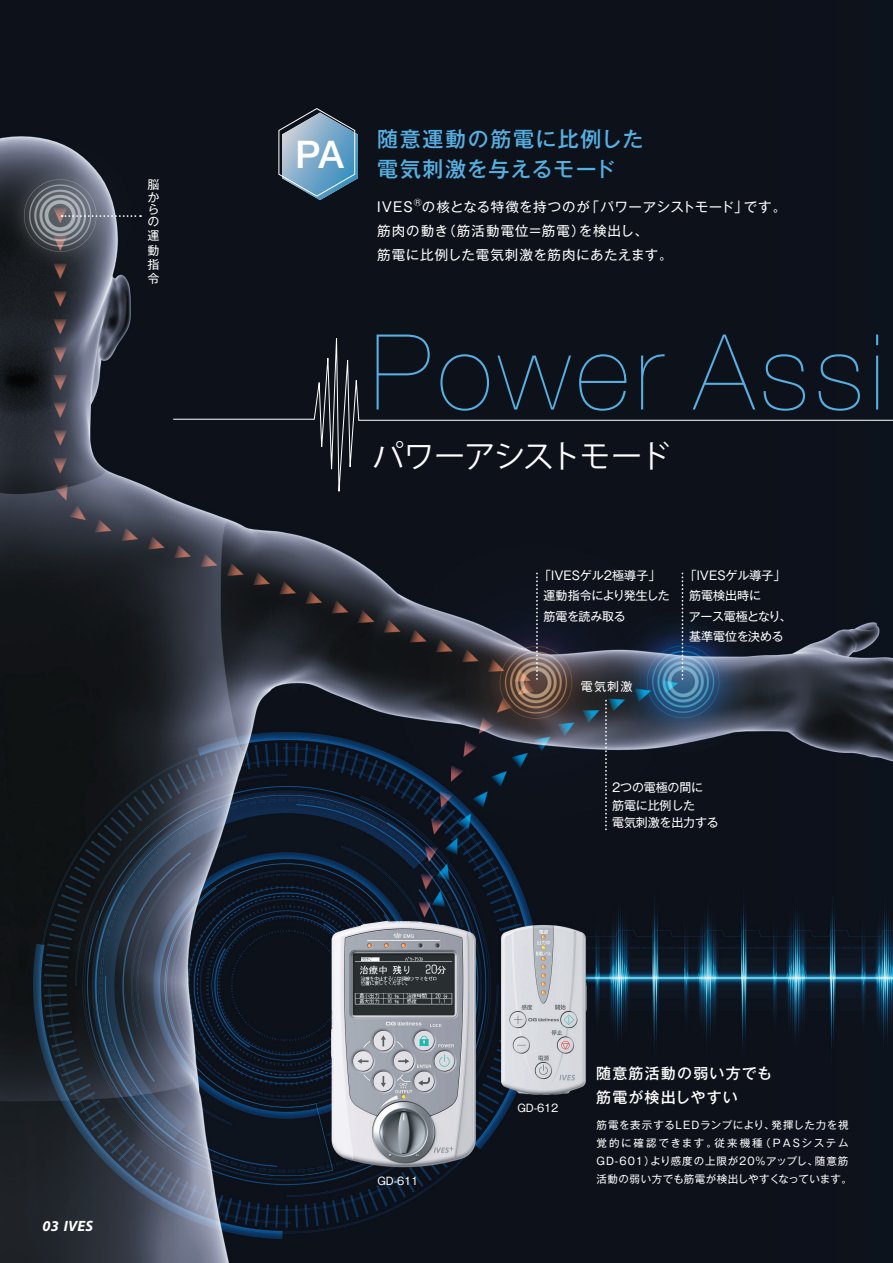
<style>
.page{position:relative;width:893px;height:1263px;background:#fff}
.page>*{position:absolute;margin:0;border:0;box-sizing:border-box;transform-origin:0 0}
.t1{font:200 105px "Helvetica Neue";letter-spacing:.06em;color:#57b0e2}
.t2{font:500 38.1px "Helvetica Neue";color:#fff}
.t3{font:31.5px "Koz Go Pro";letter-spacing:-.05em;color:#fff}
.t4{font:500 21px/30px "Gothic MB101 Pro";letter-spacing:.075em;color:#57b0e2}
.t5{font:500 15px/24px "Gothic MB101 Pro";letter-spacing:.08em;color:#fff}
.t6{font:italic 700 15px "Myriad";letter-spacing:.02em;color:#fff}
.t7{font:13.5px/24px "Gothic MB101 Pro";letter-spacing:.05em;color:#fff}
.t8{font:12px/20.4px "Gothic MB101 Pro";letter-spacing:-.015em;color:#fff}
.t9{font:10.5px/18px "Gothic MB101 Pro";letter-spacing:.06em;color:#fff}
.t10{font:10.5px/18px "Gothic MB101 Pro";letter-spacing:.105em;color:#fff}
.t11{font:10.5px "Gothic MB101 Pro";letter-spacing:.17em;color:#fff}
.t12{font:9px "Gothic MB101 Pro";color:#fff}
</style>
<div class="page">
<img style="left:0;top:0;width:893px;height:1263px">
<svg style="left:62px;top:215px;width:79px;height:2px"></svg>
<svg style="left:536px;top:570px;width:2px;height:109px"></svg>
<svg style="left:682px;top:570px;width:1px;height:109px"></svg>
<svg style="left:605px;top:700px;width:2px;height:129px"></svg>
<div style="left:172px;top:310px;width:721px;height:200px;background:#0c111a"></div>
<img style="left:282px;top:113px;width:76px;height:87px">
<svg style="left:278px;top:108px;width:78px;height:89px"></svg>
<p class="t8" style="left:148px;top:176px;width:13px;line-height:13.5px">脳か</p>
<p class="t8" style="left:148px;top:202px;width:13px;line-height:12.3px">らの</p>
<p class="t8" style="left:148px;top:227px;width:13px;line-height:14.1px;text-align:justify">運動指令</p>
<p class="t6" style="left:42px;top:1218px;width:52px">03 IVES</p>
<h2 class="t2" style="left:295px;top:132px;width:50px">PA</h2>
<h3 class="t4" style="left:377px;top:121px;width:268px">随意運動の筋電に比例した電気刺激を与えるモード</h3>
<p class="t12" style="left:414px;top:195px;width:10px">®</p>
<p class="t7" style="left:586px;top:193px;width:163px">「パワーアシストモード」</p>
<p class="t7" style="left:422px;top:193px;width:170px">の核となる特徴を持つのが</p>
<p class="t7" style="left:744px;top:193px;width:44px">です。</p>
<p class="t7" style="left:377px;top:193px;width:37px">IVES</p>
<p class="t7" style="left:442px;top:217px;width:144px">（筋活動電位＝筋電）</p>
<p class="t7" style="left:377px;top:217px;width:297px">筋肉の動き<br>筋電に比例した電気刺激を筋肉にあたえます。</p>
<p class="t7" style="left:579px;top:217px;width:71px">を検出し、</p>
<h1 class="t1" style="left:371px;top:291px;width:515px">Power Assi</h1>
<h3 class="t3" style="left:373px;top:436px;width:299px">パワーアシストモード</h3>
<p class="t8" style="left:543px;top:563px;width:128px;text-indent:-4px">「IVESゲル2極導子「運動指令により発生した筋電を読み取る</p>
<p class="t8" style="left:581px;top:674px;width:53px">電気刺激</p>
<p class="t8" style="left:689px;top:563px;width:104px;text-indent:-4px">「IVESゲル導子「筋電検出時に<br>アース電極となり、基準電位を決める</p>
<p class="t8" style="left:612px;top:777px;width:108px;line-height:17.4px">2つの電極の間に<br>筋電に比例した<br>電気刺激を出力する</p>
<p class="t9" style="left:377px;top:1171px;width:42px">GD-611</p>
<p class="t9" style="left:517px;top:1097px;width:42px">GD-612</p>
<p class="t5" style="left:596px;top:1059px;width:177px">随意筋活動の弱い方でも筋電が検出しやすい</p>
<p class="t10" style="left:760px;top:1114px;width:90px;text-indent:-164px">筋電を表示するLEDランプにより、<br>（PASシステム</p>
<p class="t9" style="left:772px;top:1114px;width:78px">発揮した力を視</p>
<p class="t11" style="left:596px;top:1134px;width:122px">覚的に確認できます。</p>
<p class="t9" style="left:715px;top:1132px;width:50px">従来機種</p>
<p class="t9" style="left:650px;top:1150px;width:169px">より感度の上限が20%アップし、</p>
<p class="t9" style="left:596px;top:1150px;width:257px">GD-601）<br>活動の弱い方でも筋電が検出しやすくなっています。</p>
<p class="t9" style="left:815px;top:1150px;width:35px">随意筋</p>
</div>
